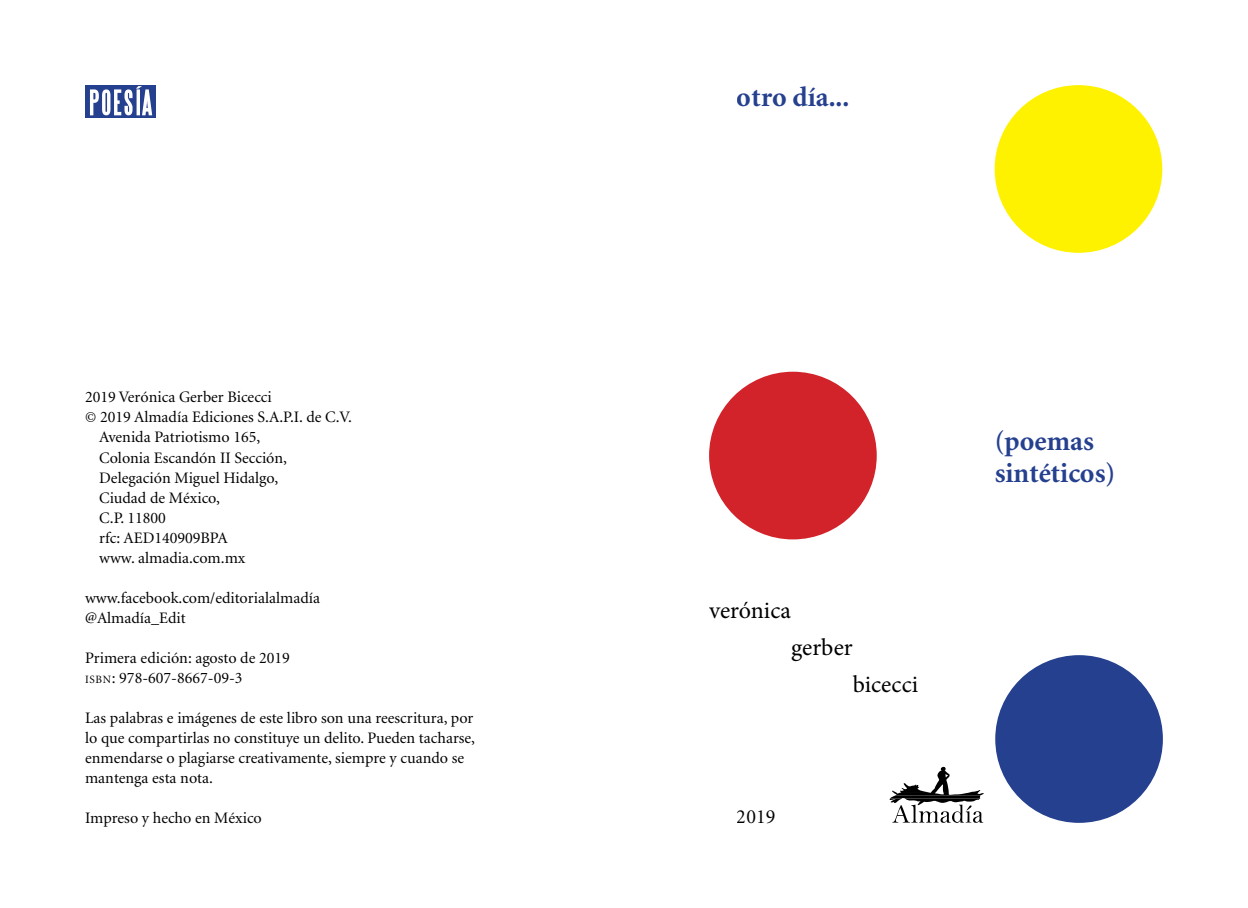
<style>
.page{position:relative;width:1248px;height:908px;background:#fff}
.page>*{position:absolute;margin:0;border:0;box-sizing:border-box;transform-origin:0 0}
.t1{font:700 28px/32px "Minion";color:#25408f}
.t2{font:24px "Minion Pro";color:#000}
.t3{font:20px "Minion";color:#000}
.t4{font:16px/20px "Minion";color:#000}
.s1{font-size:11.2px}
</style>
<div class="page">
<div style="left:85px;top:85px;width:71px;height:33px;background:#25408f"></div>
<svg style="left:90px;top:86px;width:62px;height:29px"></svg>
<div style="left:994px;top:85px;width:168px;height:168px;background:#fff200;border-radius:50%"></div>
<div style="left:709px;top:371px;width:167px;height:168px;background:#d2232a;border-radius:50%"></div>
<div style="left:995px;top:654px;width:167px;height:168px;background:#25408f;border-radius:50%"></div>
<svg style="left:889px;top:766px;width:94px;height:56px"></svg>
<p class="t4" style="left:85px;top:388px;width:188px">2019 Verónica Gerber Bicecci</p>
<p class="t4" style="left:85px;top:408px;width:268px">© 2019 Almadía Ediciones S.A.P.I. de C.V.</p>
<p class="t4" style="left:99px;top:428px;width:162px">Avenida Patriotismo 165,</p>
<p class="t4" style="left:99px;top:448px;width:189px">Colonia Escandón II Sección,</p>
<p class="t4" style="left:99px;top:468px;width:180px">Delegación Miguel Hidalgo,</p>
<p class="t4" style="left:99px;top:488px;width:122px">Ciudad de México,</p>
<p class="t4" style="left:99px;top:508px;width:68px">C.P. 11800</p>
<p class="t4" style="left:99px;top:528px;width:130px">rfc: AED140909BPA</p>
<p class="t4" style="left:99px;top:548px;width:148px">www. almadia.com.mx</p>
<p class="t4" style="left:85px;top:588px;width:236px">www.facebook.com/editorialalmadía @Almadía_Edit</p>
<p class="t4" style="left:85px;top:648px;width:206px">Primera edición: agosto de 2019 <span class="s1">isbn</span>: 978-607-8667-09-3</p>
<p class="t4" style="left:85px;top:708px;width:391px">Las palabras e imágenes de este libro son una reescritura, por lo que compartirlas no constituye un delito. Pueden tacharse, enmendarse o plagiarse creativamente, siempre y cuando se mantenga esta nota.</p>
<p class="t4" style="left:85px;top:808px;width:178px">Impreso y hecho en México</p>
<h1 class="t1" style="left:737px;top:82px;width:114px">otro día...</h1>
<h2 class="t2" style="left:709px;top:593px;width:83px">verónica</h2>
<h2 class="t2" style="left:791px;top:631px;width:63px">gerber</h2>
<p class="t3" style="left:737px;top:806px;width:40px">2019</p>
<h2 class="t2" style="left:852px;top:668px;width:67px">bicecci</h2>
<h1 class="t1" style="left:994px;top:425px;width:122px">(poemas sintéticos)</h1>
</div>
